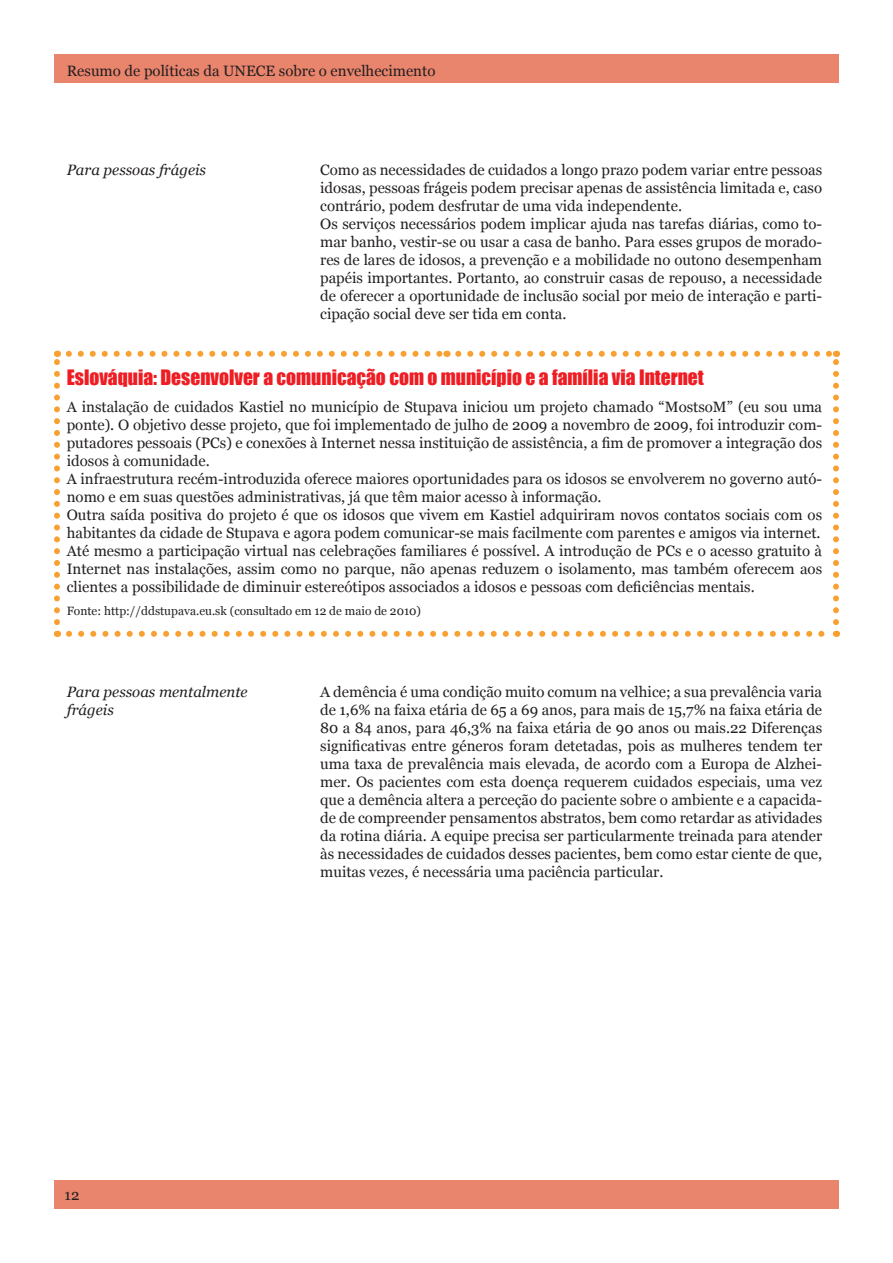
<style>
.page{position:relative;width:893px;height:1263px;background:#fff}
.page>*{position:absolute;margin:0;border:0;box-sizing:border-box;transform-origin:0 0}
.t1{font:19.5px "Impact";color:#ee1d23}
.t2{font:15px/18px "Georgia";color:#231f20;text-align:justify}
.t3{font:italic 15px/18px "Georgia";color:#231f20}
.t4{font:12px "Georgia";color:#231f20}
</style>
<div class="page">
<div style="left:54px;top:1180px;width:785px;height:29px;background:#e9846d"></div>
<div style="left:54px;top:54px;width:785px;height:29px;background:#e9846d"></div>
<svg style="left:69px;top:631px;width:756px;height:6px"></svg>
<svg style="left:54px;top:351px;width:6px;height:271px"></svg>
<svg style="left:69px;top:351px;width:378px;height:6px"></svg>
<svg style="left:458px;top:351px;width:381px;height:271px"></svg>
<p class="t2" style="left:67px;top:61px;width:370px">Resumo de políticas da UNECE sobre o envelhecimento</p>
<p class="t3" style="left:67px;top:160px;width:141px">Para pessoas frágeis</p>
<p class="t2" style="left:320px;top:160px;width:503px">Como as necessidades de cuidados a longo prazo podem variar entre pessoas idosas, pessoas frágeis podem precisar apenas de assistência limitada e, caso contrário, podem desfrutar de uma vida independente.</p>
<p class="t2" style="left:320px;top:214px;width:503px">Os serviços necessários podem implicar ajuda nas tarefas diárias, como to&shy;mar banho, vestir-se ou usar a casa de banho. Para esses grupos de morado&shy;res de lares de idosos, a prevenção e a mobilidade no outono desempenham papéis importantes. Portanto, ao construir casas de repouso, a necessidade de oferecer a oportunidade de inclusão social por meio de interação e parti&shy;cipação social deve ser tida em conta.</p>
<p class="t1" style="left:67px;top:362px;width:639px">Eslováquia: Desenvolver a comunicação com o município e a família via Internet</p>
<p class="t2" style="left:67px;top:397px;width:757px">A instalação de cuidados Kastiel no município de Stupava iniciou um projeto chamado “MostsoM” (eu sou uma ponte). O objetivo desse projeto, que foi implementado de julho de 2009 a novembro de 2009, foi introduzir com&shy;putadores pessoais (PCs) e conexões à Internet nessa instituição de assistência, a fim de promover a integração dos idosos à comunidade.</p>
<p class="t2" style="left:67px;top:469px;width:757px">A infraestrutura recém-introduzida oferece maiores oportunidades para os idosos se envolverem no governo autó&shy;nomo e em suas questões administrativas, já que têm maior acesso à informação.</p>
<p class="t2" style="left:67px;top:505px;width:757px">Outra saída positiva do projeto é que os idosos que vivem em Kastiel adquiriram novos contatos sociais com os habitantes da cidade de Stupava e agora podem comunicar-se mais facilmente com parentes e amigos via internet.</p>
<p class="t2" style="left:67px;top:541px;width:757px">Até mesmo a participação virtual nas celebrações familiares é possível. A introdução de PCs e o acesso gratuito à Internet nas instalações, assim como no parque, não apenas reduzem o isolamento, mas também oferecem aos clientes a possibilidade de diminuir estereótipos associados a idosos e pessoas com deficiências mentais.</p>
<p class="t4" style="left:67px;top:602px;width:356px">Fonte: http://ddstupava.eu.sk (consultado em 12 de maio de 2010)</p>
<p class="t3" style="left:67px;top:682px;width:182px">Para pessoas mentalmente frágeis</p>
<p class="t2" style="left:320px;top:682px;width:503px">A demência é uma condição muito comum na velhice; a sua prevalência varia de 1,6% na faixa etária de 65 a 69 anos, para mais de 15,7% na faixa etária de 80 a 84 anos, para 46,3% na faixa etária de 90 anos ou mais.22 Diferenças significativas entre géneros foram detetadas, pois as mulheres tendem ter uma taxa de prevalência mais elevada, de acordo com a Europa de Alzhei&shy;mer. Os pacientes com esta doença requerem cuidados especiais, uma vez que a demência altera a perceção do paciente sobre o ambiente e a capacida&shy;de de compreender pensamentos abstratos, bem como retardar as atividades da rotina diária. A equipe precisa ser particularmente treinada para atender às necessidades de cuidados desses pacientes, bem como estar ciente de que, muitas vezes, é necessária uma paciência particular.</p>
<p class="t2" style="left:65px;top:1185px;width:16px">12</p>
</div>
